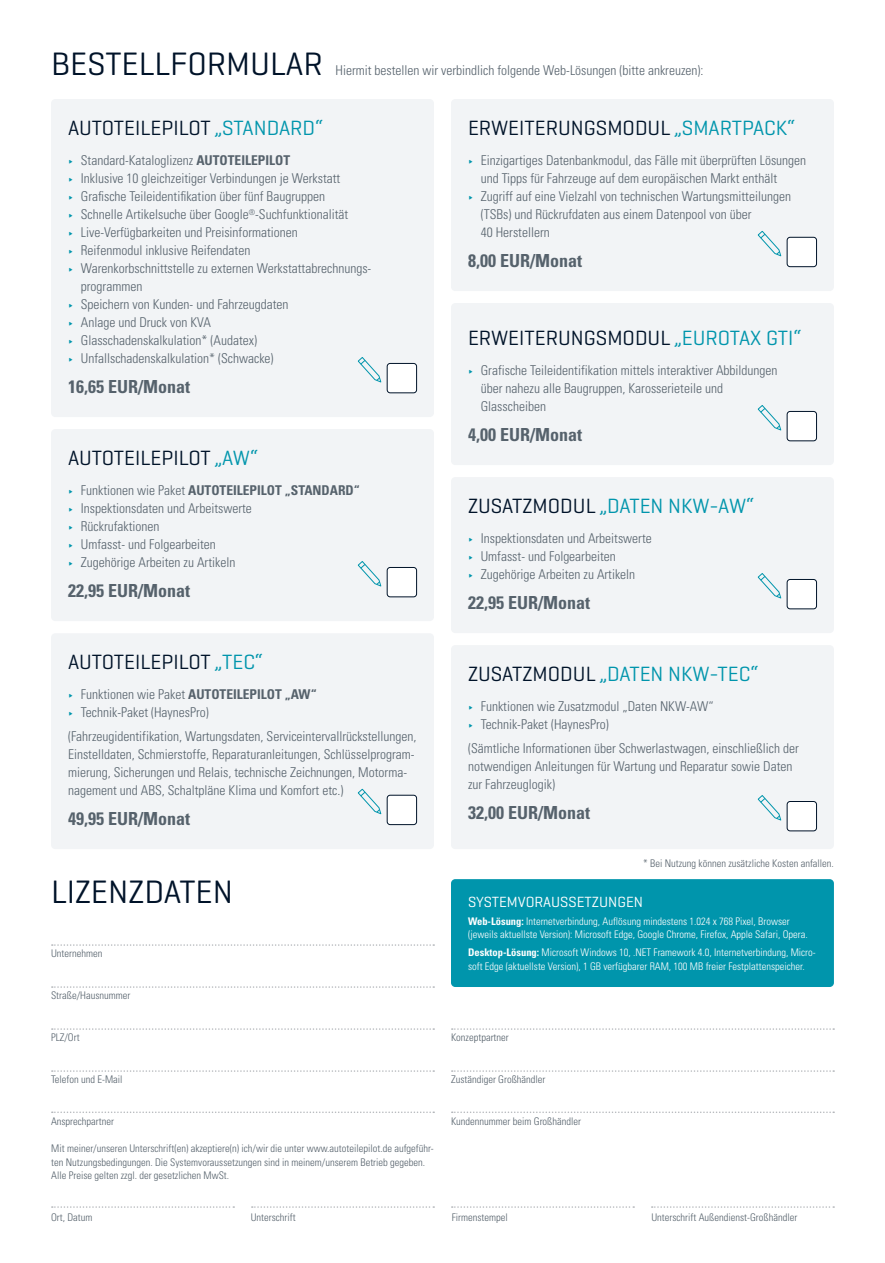
<style>
.page{position:relative;width:885px;height:1263px;background:#fff}
.page>*{position:absolute;margin:0;border:0;box-sizing:border-box;transform-origin:0 0}
.t1{font:33px "Geogrotesque";color:#001329}
.t2{font:21px "Geogrotesque";color:#001329}
.t3{font:21px "Geogrotesque";color:#0095ac}
.t4{font:700 condensed 18px "Univers LT Std";color:#56626c}
.t5{font:15px "Geogrotesque";color:#fff}
.t6{font:300 condensed 13.5px/18px "Univers LT Std";color:#56626c}
.t7{font:300 condensed 10.5px/13.5px "Univers LT Std";color:#56626c}
.t8{font:300 condensed 10.5px/13.5px "Univers LT Std";color:#fff}
.s1{color:#0095ac}
.s2{font-family:"Geogrotesque";font-weight:400;font-stretch:normal;color:#0095ac}
.s3{font-weight:700}
.s4{color:#001329}
</style>
<div class="page">
<div style="left:51px;top:99px;width:383px;height:318px;background:#f2f4f6;border-radius:4px"></div>
<div style="left:51px;top:429px;width:383px;height:192px;background:#f2f4f6;border-radius:4px"></div>
<div style="left:51px;top:633px;width:383px;height:216px;background:#f2f4f6;border-radius:4px"></div>
<div style="left:451px;top:99px;width:382px;height:192px;background:#f2f4f6;border-radius:4px"></div>
<div style="left:451px;top:477px;width:382px;height:156px;background:#f2f4f6;border-radius:4px"></div>
<div style="left:451px;top:645px;width:382px;height:204px;background:#f2f4f6;border-radius:4px"></div>
<div style="left:451px;top:879px;width:382px;height:108px;background:#0095ac;border-radius:4px"></div>
<div style="left:451px;top:303px;width:382px;height:162px;background:#f2f4f6;border-radius:4px"></div>
<div style="left:387px;top:795px;width:29px;height:30px;background:#fff;border-radius:3px"></div>
<div style="left:387px;top:795px;width:30px;height:30px;border:1px solid #001329;border-radius:3px"></div>
<svg style="left:357px;top:788px;width:25px;height:27px"></svg>
<div style="left:387px;top:567px;width:29px;height:30px;background:#fff;border-radius:3px"></div>
<div style="left:387px;top:567px;width:30px;height:30px;border:1px solid #001329;border-radius:3px"></div>
<svg style="left:357px;top:561px;width:25px;height:26px"></svg>
<div style="left:387px;top:363px;width:29px;height:30px;background:#fff;border-radius:3px"></div>
<div style="left:387px;top:363px;width:30px;height:30px;border:1px solid #001329;border-radius:3px"></div>
<svg style="left:357px;top:357px;width:25px;height:26px"></svg>
<div style="left:787px;top:237px;width:29px;height:30px;background:#fff;border-radius:3px"></div>
<div style="left:786px;top:237px;width:30px;height:30px;border:1px solid #001329;border-radius:3px"></div>
<svg style="left:757px;top:231px;width:24px;height:26px"></svg>
<div style="left:787px;top:579px;width:29px;height:30px;background:#fff;border-radius:3px"></div>
<div style="left:786px;top:579px;width:30px;height:30px;border:1px solid #001329;border-radius:3px"></div>
<svg style="left:757px;top:573px;width:24px;height:26px"></svg>
<div style="left:787px;top:801px;width:29px;height:30px;background:#fff;border-radius:3px"></div>
<div style="left:786px;top:801px;width:30px;height:30px;border:1px solid #001329;border-radius:3px"></div>
<svg style="left:757px;top:795px;width:24px;height:26px"></svg>
<svg style="left:52px;top:944px;width:382px;height:2px"></svg>
<svg style="left:52px;top:986px;width:382px;height:2px"></svg>
<svg style="left:52px;top:1028px;width:382px;height:2px"></svg>
<svg style="left:52px;top:1070px;width:382px;height:2px"></svg>
<svg style="left:52px;top:1206px;width:182px;height:2px"></svg>
<svg style="left:651px;top:1206px;width:183px;height:2px"></svg>
<svg style="left:252px;top:1206px;width:182px;height:2px"></svg>
<svg style="left:451px;top:1206px;width:183px;height:2px"></svg>
<svg style="left:52px;top:1111px;width:382px;height:2px"></svg>
<svg style="left:451px;top:1028px;width:383px;height:2px"></svg>
<svg style="left:451px;top:1070px;width:383px;height:2px"></svg>
<svg style="left:451px;top:1111px;width:383px;height:2px"></svg>
<div style="left:787px;top:411px;width:29px;height:30px;background:#fff;border-radius:3px"></div>
<div style="left:786px;top:411px;width:30px;height:30px;border:1px solid #001329;border-radius:3px"></div>
<svg style="left:757px;top:405px;width:24px;height:26px"></svg>
<h1 class="t1" style="left:51px;top:43px;width:273px">BESTELLFORMULAR</h1>
<p class="t6" style="left:335px;top:61px;width:369px">Hiermit bestellen wir verbindlich folgende Web-Lösungen (bitte ankreuzen):</p>
<h2 class="t2" style="left:68px;top:115px;width:257px">AUTOTEILEPILOT <span class="s1">„STANDARD“</span></h2>
<p class="t6" style="left:68px;top:151px;width:223px"><span class="s2">∂</span> Standard-Kataloglizenz <span class="s3">AUTOTEILEPILOT</span></p>
<p class="t6" style="left:68px;top:169px;width:274px"><span class="s2">∂</span> Inklusive 10 gleichzeitiger Verbindungen je Werkstatt</p>
<p class="t6" style="left:68px;top:187px;width:258px"><span class="s2">∂</span> Grafische Teileidentifikation über fünf Baugruppen</p>
<p class="t6" style="left:68px;top:205px;width:281px"><span class="s2">∂</span> Schnelle Artikelsuche über Google<sup>®</sup>-Suchfunktionalität</p>
<p class="t6" style="left:68px;top:223px;width:231px"><span class="s2">∂</span> Live-Verfügbarkeiten und Preisinformationen</p>
<p class="t6" style="left:68px;top:241px;width:184px"><span class="s2">∂</span> Reifenmodul inklusive Reifendaten</p>
<p class="t6" style="left:68px;top:259px;width:305px"><span class="s2">∂</span> Warenkorbschnittstelle zu externen Werkstattabrechnungs-</p>
<p class="t6" style="left:81px;top:277px;width:63px">programmen</p>
<p class="t6" style="left:68px;top:295px;width:222px"><span class="s2">∂</span> Speichern von Kunden- und Fahrzeugdaten</p>
<p class="t6" style="left:68px;top:313px;width:144px"><span class="s2">∂</span> Anlage und Druck von KVA</p>
<p class="t6" style="left:68px;top:331px;width:190px"><span class="s2">∂</span> Glasschadenskalkulation* (Audatex)</p>
<p class="t6" style="left:68px;top:349px;width:207px"><span class="s2">∂</span> Unfallschadenskalkulation* (Schwacke)</p>
<h3 class="t4" style="left:68px;top:376px;width:123px">16,65 EUR/Monat</h3>
<h2 class="t2" style="left:68px;top:445px;width:191px">AUTOTEILEPILOT <span class="s1">„AW“</span></h2>
<p class="t6" style="left:68px;top:481px;width:293px"><span class="s2">∂</span> Funktionen wie Paket <span class="s3">AUTOTEILEPILOT „STANDARD“ </span><span class="s2">∂</span> Inspektionsdaten und Arbeitswerte<br><span class="s2">∂</span> Rückrufaktionen<br><span class="s2">∂</span> Umfasst- und Folgearbeiten<br><span class="s2">∂</span> Zugehörige Arbeiten zu Artikeln</p>
<h3 class="t4" style="left:68px;top:580px;width:123px">22,95 EUR/Monat</h3>
<h2 class="t2" style="left:68px;top:649px;width:196px">AUTOTEILEPILOT <span class="s1">„TEC“</span></h2>
<p class="t6" style="left:68px;top:685px;width:250px"><span class="s2">∂</span> Funktionen wie Paket <span class="s3">AUTOTEILEPILOT „AW“ </span><span class="s2">∂</span> Technik-Paket (HaynesPro)</p>
<p class="t6" style="left:68px;top:727px;width:350px">(Fahrzeugidentifikation, Wartungsdaten, Serviceintervallrückstellungen, Einstelldaten, Schmierstoffe, Reparaturanleitungen, Schlüsselprogram&shy;mierung, Sicherungen und Relais, technische Zeichnungen, Motorma&shy;nagement und ABS, Schaltpläne Klima und Komfort etc.)</p>
<h3 class="t4" style="left:68px;top:808px;width:123px">49,95 EUR/Monat</h3>
<h1 class="t1" style="left:51px;top:871px;width:183px">LIZENZDATEN</h1>
<p class="t7" style="left:51px;top:947px;width:53px">Unternehmen</p>
<p class="t7" style="left:51px;top:989px;width:81px">Straße/Hausnummer</p>
<p class="t7" style="left:51px;top:1031px;width:30px">PLZ/Ort</p>
<p class="t7" style="left:51px;top:1073px;width:73px">Telefon und E-Mail</p>
<p class="t7" style="left:51px;top:1115px;width:64px">Ansprechpartner</p>
<p class="t7" style="left:51px;top:1142px;width:384px">Mit meiner/unseren Unterschrift(en) akzeptiere(n) ich/wir die unter www.autoteilepilot.de aufgeführ&shy;ten Nutzungsbedingungen. Die Systemvoraussetzungen sind in meinem/unserem Betrieb gegeben.<br>Alle Preise gelten zzgl. der gesetzlichen MwSt.</p>
<h2 class="t2" style="left:468px;top:115px;width:329px">ERWEITERUNGSMODUL <span class="s1">„SMARTPACK“</span></h2>
<p class="t6" style="left:468px;top:151px;width:340px"><span class="s2">∂</span> Einzigartiges Datenbankmodul, das Fälle mit überprüften Lösungen</p>
<p class="t6" style="left:480px;top:169px;width:298px">und Tipps für Fahrzeuge auf dem europäischen Markt enthält</p>
<p class="t6" style="left:468px;top:187px;width:324px"><span class="s2">∂</span> Zugriff auf eine Vielzahl von technischen Wartungsmitteilungen</p>
<p class="t6" style="left:480px;top:205px;width:272px">(TSBs) und Rückrufdaten aus einem Datenpool von über</p>
<p class="t6" style="left:480px;top:223px;width:70px">40 Herstellern</p>
<h3 class="t4" style="left:468px;top:250px;width:115px">8,00 EUR/Monat</h3>
<h2 class="t2" style="left:468px;top:325px;width:335px">ERWEITERUNGSMODUL <span class="s1">„EUROTAX GTI“</span></h2>
<p class="t6" style="left:480px;top:361px;width:298px;text-indent:-13px"><span class="s2">∂</span> Grafische Teileidentifikation mittels interaktiver Abbildungen über nahezu alle Baugruppen, Karosserieteile und<br>Glasscheiben</p>
<h3 class="t4" style="left:468px;top:424px;width:115px">4,00 EUR/Monat</h3>
<h2 class="t3" style="left:468px;top:493px;width:288px"><span class="s4">ZUSATZMODUL</span> „DATEN NKW-AW“</h2>
<p class="t6" style="left:468px;top:529px;width:185px"><span class="s2">∂</span> Inspektionsdaten und Arbeitswerte <span class="s2">∂</span> Umfasst- und Folgearbeiten<br><span class="s2">∂</span> Zugehörige Arbeiten zu Artikeln</p>
<h3 class="t4" style="left:468px;top:592px;width:123px">22,95 EUR/Monat</h3>
<h2 class="t3" style="left:468px;top:661px;width:292px"><span class="s4">ZUSATZMODUL</span> „DATEN NKW-TEC“</h2>
<p class="t6" style="left:468px;top:697px;width:247px"><span class="s2">∂</span> Funktionen wie Zusatzmodul „Daten NKW-AW“ <span class="s2">∂</span> Technik-Paket (HaynesPro)</p>
<p class="t6" style="left:468px;top:739px;width:332px">(Sämtliche Informationen über Schwerlastwagen, einschließlich der notwendigen Anleitungen für Wartung und Reparatur sowie Daten zur Fahrzeuglogik)</p>
<h3 class="t4" style="left:468px;top:802px;width:123px">32,00 EUR/Monat</h3>
<p class="t7" style="left:643px;top:857px;width:192px">* Bei Nutzung können zusätzliche Kosten anfallen.</p>
<p class="t5" style="left:468px;top:893px;width:176px">SYSTEMVORAUSSETZUNGEN</p>
<p class="t8" style="left:468px;top:914px;width:341px"><span class="s3">Web-Lösung:</span> Internetverbindung, Auflösung mindestens 1.024 x 768 Pixel, Browser (jeweils aktuellste Version): Microsoft Edge, Google Chrome, Firefox, Apple Safari, Opera.</p>
<p class="t8" style="left:468px;top:946px;width:349px"><span class="s3">Desktop-Lösung:</span> Microsoft Windows 10, .NET Framework 4.0, Internetverbindung, Micro&shy;soft Edge (aktuellste Version), 1 GB verfügbarer RAM, 100 MB freier Festplattenspeicher.</p>
<p class="t7" style="left:451px;top:1031px;width:59px">Konzeptpartner</p>
<p class="t7" style="left:451px;top:1073px;width:96px">Zuständiger Großhändler</p>
<p class="t7" style="left:451px;top:1115px;width:132px">Kundennummer beim Großhändler</p>
<p class="t7" style="left:51px;top:1211px;width:43px">Ort, Datum</p>
<p class="t7" style="left:251px;top:1211px;width:46px">Unterschrift</p>
<p class="t7" style="left:452px;top:1211px;width:57px">Firmenstempel</p>
<p class="t7" style="left:651px;top:1211px;width:147px">Unterschrift Außendienst-Großhändler</p>
</div>
